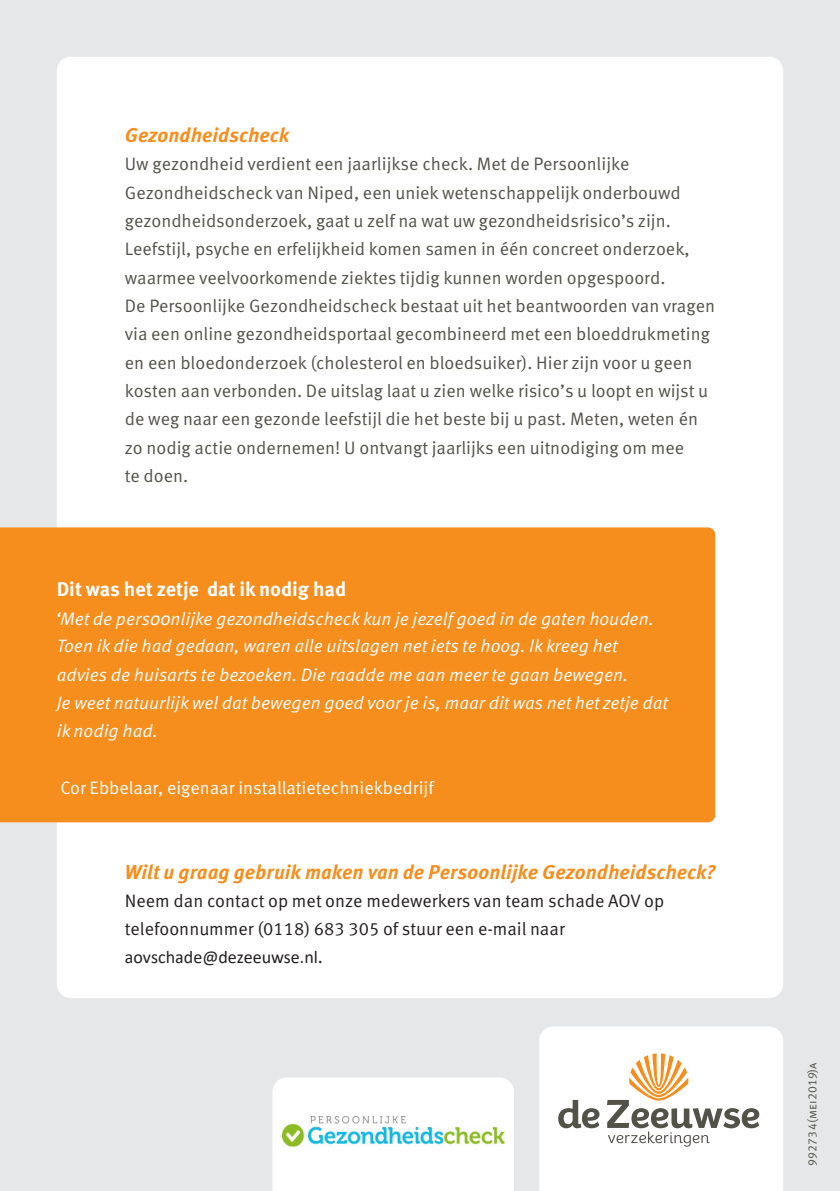
<style>
.page{position:relative;width:840px;height:1191px;background:#fff}
.page>*{position:absolute;margin:0;border:0;box-sizing:border-box;transform-origin:0 0}
.body_tussenkop{font:italic 700 20px "Meta OT";color:#f68e1e}
.Body{font:700 20px "Meta OT";color:#fff}
.Body-2{font:18px/28.4px "Meta OT Norm";color:#535249}
.Body-3{font:18px/28px "Meta OT Norm Ita";color:#fff}
.body{font:18px/28px "Meta OT Norm";color:#231f20}
.Body-4{font:18px "Meta OT Norm";color:#fff}
.t1{font:12px "Meta OT Norm";letter-spacing:.015em;color:#535249}
.s1{font-family:"Calibri";font-style:italic;font-size:20px}
.s2{font-family:"Calibri";color:#232323}
.s3{font-family:"Calibri"}
</style>
<div class="page">
<div style="left:0;top:0;width:839px;height:1191px;background:#e6e7e9"></div>
<div style="left:57px;top:57px;width:725px;height:941px;background:#fff;border-radius:14px"></div>
<div style="left:0;top:527px;width:714px;height:295px;background:#f68e1e"></div>
<div style="left:539px;top:1026px;width:243px;height:165px;background:#fff"></div>
<svg style="left:558px;top:1100px;width:41px;height:28px"></svg>
<svg style="left:606px;top:1053px;width:152px;height:93px;background:#e4dcd1"></svg>
<div style="left:272px;top:1078px;width:241px;height:113px;background:#fff"></div>
<img style="left:282px;top:1116px;width:221px;height:30px">
<p class="body_tussenkop" style="left:125px;top:122px;width:166px">Gezondheidscheck</p>
<p class="Body-2" style="left:125px;top:150px;width:506px">Uw gezondheid verdient een jaarlijkse check. Met de Persoonlijke</p>
<p class="Body-2" style="left:125px;top:178px;width:591px">Gezondheidscheck van Niped, een uniek wetenschappelijk onderbouwd gezondheidsonderzoek, gaat u zelf na wat uw gezondheidsrisico’s zijn.<br>Leefstijl, psyche en erfelijkheid komen samen in één concreet onderzoek, waarmee veelvoorkomende ziektes tijdig kunnen worden opgespoord.<br>De Persoonlijke Gezondheidscheck bestaat uit het beantwoorden van vragen via een online gezondheidsportaal gecombineerd met een bloeddrukmeting en een bloedonderzoek (cholesterol en bloedsuiker). Hier zijn voor u geen kosten aan verbonden. De uitslag laat u zien welke risico’s u loopt en wijst u de weg naar een gezonde leefstijl die het beste bij u past. Meten, weten én zo nodig actie ondernemen! U ontvangt jaarlijks een uitnodiging om mee<br>te doen.</p>
<p class="Body" style="left:57px;top:576px;width:291px">Dit was het zetje dat ik nodig had</p>
<p class="Body-3" style="left:55px;top:605px;width:614px">‘Met de pers<span class="s1">oo</span>nlijke gezondheidscheck kun je jezelf goed in de gaten houden.<br>Toen ik die had gedaan, waren alle uitslagen net iets te hoog. Ik kreeg het advies de huisarts te bezoeken. Die raadde me aan meer te gaan bewegen.<br>Je weet natuurlijk wel dat bewegen goed voor je is, maar dit was net het zetje dat ik nodig had.</p>
<p class="Body-4" style="left:60px;top:777px;width:375px">Cor Ebbelaar, eigenaar installatietechniekbedrijf</p>
<p class="body_tussenkop" style="left:125px;top:859px;width:591px">Wilt u graag gebruik maken van de Persoonlijke Gezondheidscheck?</p>
<p class="body" style="left:125px;top:887px;width:540px">Neem dan contact op met onze medewerkers van team schade AOV op telefoonnummer (0118) 683 305 of stuur een e-mail naar <span class="s2">aovschade@</span><span class="s3">dezeeuwse.nl</span>.</p>
<p class="t1" style="left:804px;top:1165px;width:105px;rotate:-90deg">992734(mei2019)A</p>
</div>
